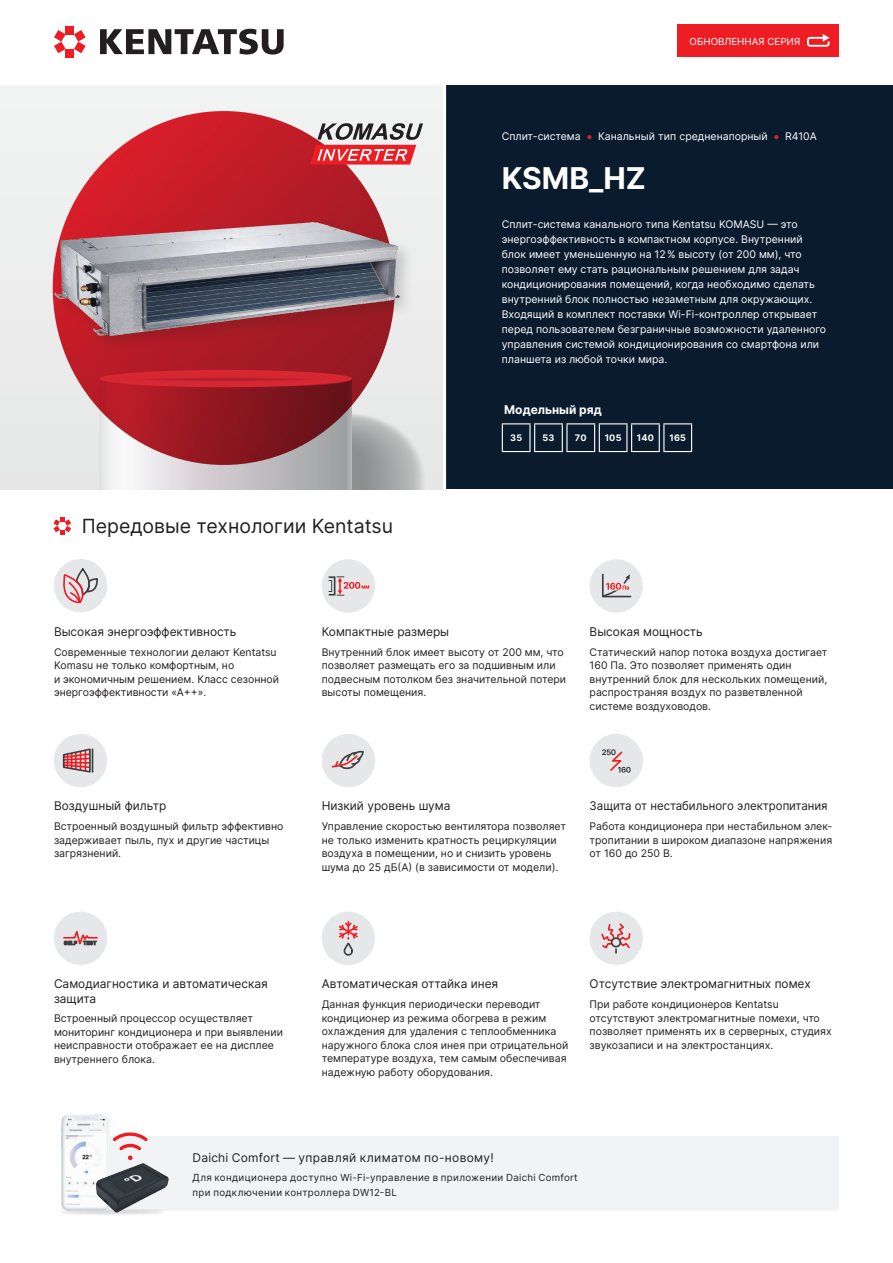
<style>
.page{position:relative;width:893px;height:1263px;background:#fff}
.page>*{position:absolute;margin:0;border:0;box-sizing:border-box;transform-origin:0 0}
.Заголовок_1{font:700 30px "Inter";color:#fff}
.Заголовок_2{font:19.5px "Inter";color:#231f20}
.Заголовок_3{font:12px/14.4px "Inter";color:#231f20}
.Заголовок_3-2{font:12px "Inter";letter-spacing:.025em;color:#231f20}
.Заголовок_3-3{font:12px "Inter";color:#231f20;scale:.95 1}
.Текст_1{font:700 12px "Inter";color:#fff}
.Текст_1-2{font:10.5px/13.5px "Inter";color:#231f20}
.Текст_1__на_плашку___белый{font:10.5px/15px "Inter";color:#fff}
.Текст_2{font:10.5px "Inter";color:#fff}
.t1{font:9.75px/15px "Inter";letter-spacing:.035em;color:#231f20}
.t2{font:9.75px "Inter";color:#fff}
.Технологии_заголовок{font:700 9px "Inter";letter-spacing:.025em;color:#fff}
</style>
<div class="page">
<div style="left:106px;top:1136px;width:733px;height:75px;background:#f2f3f4"></div>
<svg style="left:113px;top:1132px;width:35px;height:27px"></svg>
<img style="left:60px;top:1114px;width:50px;height:98px">
<img style="left:92px;top:1159px;width:77px;height:56px">
<svg style="left:100px;top:29px;width:184px;height:26px"></svg>
<div style="left:66px;top:26px;width:8px;height:8px;background:#ee1d23"></div>
<div style="left:66px;top:49px;width:8px;height:8px;background:#ee1d23"></div>
<svg style="left:54px;top:30px;width:12px;height:23px"></svg>
<svg style="left:74px;top:30px;width:12px;height:23px"></svg>
<div style="left:0;top:85px;width:444px;height:404px;background:#edefee"></div>
<svg style="left:352px;top:427px;width:73px;height:62px"></svg>
<svg style="left:100px;top:465px;width:252px;height:24px"></svg>
<svg style="left:65px;top:111px;width:330px;height:354px"></svg>
<div style="left:100px;top:370px;width:252px;height:17px;background:#d62733;border-radius:50%"></div>
<svg style="left:100px;top:375px;width:252px;height:13px"></svg>
<div style="left:444px;top:85px;width:449px;height:404px;background:#0a1b2e"></div>
<svg style="left:53px;top:517px;width:18px;height:18px"></svg>
<div style="left:54px;top:734px;width:53px;height:53px;background:#e6e7e9;border-radius:50%"></div>
<svg style="left:62px;top:748px;width:31px;height:25px"></svg>
<div style="left:54px;top:912px;width:53px;height:53px;background:#e6e7e9;border-radius:50%"></div>
<svg style="left:63px;top:930px;width:35px;height:16px"></svg>
<div style="left:322px;top:559px;width:53px;height:54px;background:#e6e7e9;border-radius:50%"></div>
<div style="left:328px;top:576px;width:7px;height:19px;border:2px solid #3e3e3f"></div>
<div style="left:328px;top:580px;width:4px;height:12px;border:1px solid #3e3e3f"></div>
<svg style="left:337px;top:576px;width:32px;height:20px"></svg>
<div style="left:322px;top:734px;width:53px;height:53px;background:#e6e7e9;border-radius:50%"></div>
<svg style="left:331px;top:750px;width:33px;height:20px"></svg>
<div style="left:322px;top:912px;width:53px;height:53px;background:#e6e7e9;border-radius:50%"></div>
<svg style="left:338px;top:921px;width:20px;height:35px"></svg>
<div style="left:590px;top:559px;width:53px;height:54px;background:#e6e7e9;border-radius:50%"></div>
<svg style="left:602px;top:573px;width:30px;height:25px"></svg>
<div style="left:590px;top:734px;width:53px;height:53px;background:#e6e7e9;border-radius:50%"></div>
<svg style="left:602px;top:749px;width:29px;height:24px"></svg>
<div style="left:590px;top:912px;width:53px;height:53px;background:#e6e7e9;border-radius:50%"></div>
<svg style="left:601px;top:923px;width:30px;height:30px"></svg>
<div style="left:611px;top:937px;width:10px;height:10px;border:2px solid #3e3e3f;border-radius:50%"></div>
<svg style="left:502px;top:423px;width:190px;height:29px"></svg>
<svg style="left:587px;top:135px;width:4px;height:4px"></svg>
<svg style="left:774px;top:135px;width:4px;height:4px"></svg>
<div style="left:50px;top:217px;width:367px;height:137px;background:#231f20;opacity:.2"></div>
<img style="left:54px;top:222px;width:257px;height:85px">
<svg style="left:310px;top:123px;width:113px;height:42px"></svg>
<div style="left:54px;top:559px;width:53px;height:53px;background:#e6e7e9;border-radius:50%"></div>
<svg style="left:63px;top:568px;width:35px;height:36px"></svg>
<hr style="left:443px;top:85px;width:3px;height:405px;background:#fff">
<div style="left:677px;top:24px;width:162px;height:33px;background:#ee1d23"></div>
<svg style="left:807px;top:34px;width:23px;height:13px"></svg>
<p class="t2" style="left:690px;top:35px;width:112px">ОБНОВЛЕННАЯ СЕРИЯ</p>
<p class="Текст_2" style="left:502px;top:129px;width:80px">Сплит-система</p>
<p class="Текст_2" style="left:598px;top:129px;width:171px">Канальный тип средненапорный</p>
<p class="Текст_2" style="left:785px;top:129px;width:33px">R410A</p>
<p class="Заголовок_1" style="left:502px;top:156px;width:146px">KSMB_HZ</p>
<p class="Текст_1__на_плашку___белый" style="left:502px;top:217px;width:326px">Сплит-система канального типа Kentatsu KOMASU — это энергоэффективность в компактном корпусе. Внутренний блок имеет уменьшенную на 12% высоту (от 200 мм), что позволяет ему стать рациональным решением для задач кондиционирования помещений, когда необходимо сделать внутренний блок полностью незаметным для окружающих.<br>Входящий в комплект поставки Wi-Fi-контроллер открывает перед пользователем безграничные возможности удаленного управления системой кондиционирования со смартфона или планшета из любой точки мира.</p>
<p class="Текст_1" style="left:504px;top:400px;width:99px">Модельный ряд</p>
<p class="Заголовок_2" style="left:82px;top:512px;width:313px">Передовые технологии Kentatsu</p>
<p class="Технологии_заголовок" style="left:510px;top:431px;width:13px">35</p>
<p class="Технологии_заголовок" style="left:542px;top:431px;width:13px">53</p>
<p class="Технологии_заголовок" style="left:575px;top:431px;width:13px">70</p>
<p class="Технологии_заголовок" style="left:605px;top:431px;width:18px">105</p>
<p class="Технологии_заголовок" style="left:637px;top:431px;width:18px">140</p>
<p class="Технологии_заголовок" style="left:669px;top:431px;width:18px">165</p>
<p class="Заголовок_3" style="left:54px;top:624px;width:184px">Высокая энергоэффективность</p>
<p class="Текст_1-2" style="left:54px;top:645px;width:227px">Современные технологии делают Kentatsu Komasu не только комфортным, но<br>и экономичным решением. Класс сезонной энергоэффективности «А++».</p>
<p class="Заголовок_3" style="left:54px;top:799px;width:114px">Воздушный фильтр</p>
<p class="Текст_1-2" style="left:54px;top:819px;width:231px">Встроенный воздушный фильтр эффективно задерживает пыль, пух и другие частицы загрязнений.</p>
<p class="Заголовок_3" style="left:322px;top:624px;width:129px">Компактные размеры</p>
<p class="Текст_1-2" style="left:322px;top:645px;width:246px">Внутренний блок имеет высоту от 200 мм, что позволяет размещать его за подшивным или подвесным потолком без значительной потери высоты помещения.</p>
<p class="Заголовок_3" style="left:590px;top:624px;width:115px">Высокая мощность</p>
<p class="Текст_1-2" style="left:590px;top:645px;width:239px">Статический напор потока воздуха достигает 160 Па. Это позволяет применять один внутренний блок для нескольких помещений, распространяя воздух по разветвленной системе воздуховодов.</p>
<p class="Заголовок_3" style="left:322px;top:799px;width:130px">Низкий уровень шума</p>
<p class="Текст_1-2" style="left:322px;top:819px;width:246px">Управление скоростью вентилятора позволяет не только изменить кратность рециркуляции воздуха в помещении, но и снизить уровень шума до 25 дБ(А) (в зависимости от модели).</p>
<p class="Заголовок_3-3" style="left:590px;top:797px;width:252px">Защита от нестабильного электропитания</p>
<p class="Текст_1-2" style="left:590px;top:819px;width:244px;text-align:justify">Работа кондиционера при нестабильном элек&shy;тропитании в широком диапазоне напряжения от 160 до 250 В.</p>
<p class="Заголовок_3" style="left:54px;top:976px;width:215px">Самодиагностика и автоматическая защита</p>
<p class="Текст_1-2" style="left:54px;top:1011px;width:230px">Встроенный процессор осуществляет мониторинг кондиционера и при выявлении неисправности отображает ее на дисплее внутреннего блока.</p>
<p class="Заголовок_3" style="left:322px;top:976px;width:178px">Автоматическая оттайка инея</p>
<p class="Текст_1-2" style="left:322px;top:997px;width:248px">Данная функция периодически переводит кондиционер из режима обогрева в режим охлаждения для удаления с теплообменника наружного блока слоя инея при отрицательной температуре воздуха, тем самым обеспечивая надежную работу оборудования.</p>
<p class="Заголовок_3" style="left:590px;top:976px;width:223px">Отсутствие электромагнитных помех</p>
<p class="Текст_1-2" style="left:590px;top:997px;width:244px">При работе кондиционеров Kentatsu отсутствуют электромагнитные помехи, что позволяет применять их в серверных, студиях звукозаписи и на электростанциях.</p>
<p class="Заголовок_3-2" style="left:193px;top:1149px;width:303px">Daichi Comfort — управляй климатом по-новому!</p>
<p class="t1" style="left:193px;top:1170px;width:387px">Для кондиционера доступно Wi-Fi-управление в приложении Daichi Comfort при подключении контроллера DW12-BL</p>
</div>
